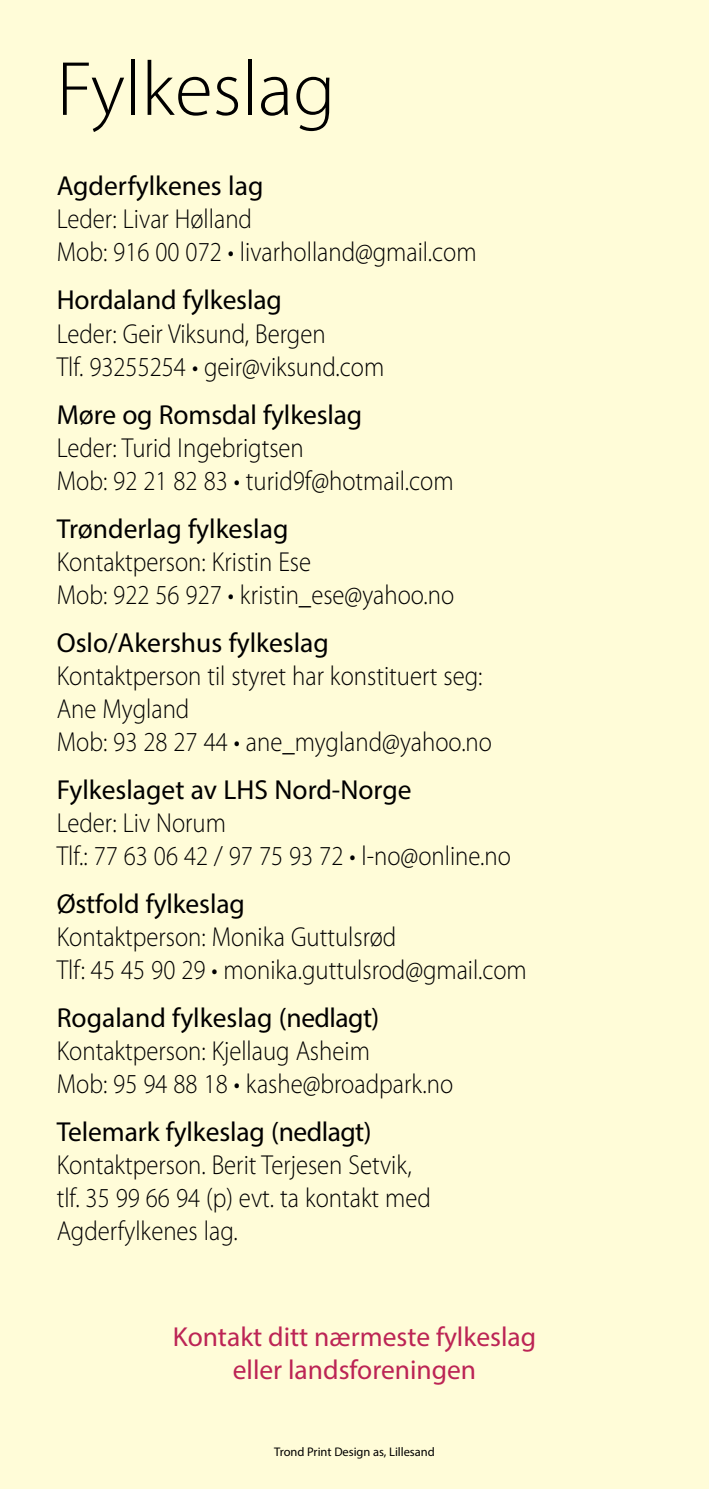
<style>
.page{position:relative;width:709px;height:1489px;background:#fff}
.page>*{position:absolute;margin:0;border:0;box-sizing:border-box;transform-origin:0 0}
.t1{font:300 77.5px "Myriad Pro";color:#000}
.t2{font:300 27.5px/33px "Myriad Pro";color:#000;scale:.9 1}
.t3{font:27.5px "Myriad Pro";letter-spacing:-.005em;color:#000}
.t4{font:27.5px/33px "Myriad Pro";color:#bc2455;text-align:center}
.t5{font:12.5px "Myriad Pro";letter-spacing:-.005em;color:#000}
</style>
<div class="page">
<div style="left:0;top:0;width:709px;height:1488px;background:#fffcd8"></div>
<h1 class="t1" style="left:57px;top:42px;width:280px">Fylkeslag</h1>
<p class="t3" style="left:57px;top:169px;width:208px">Agderfylkenes lag</p>
<p class="t2" style="left:57px;top:202px;width:468px">Leder: Livar Hølland<br>Mob: 916 00 072 • livarholland@gmail.com</p>
<p class="t3" style="left:57px;top:283px;width:227px">Hordaland fylkeslag</p>
<p class="t2" style="left:57px;top:316px;width:365px">Leder: Geir Viksund, Bergen<br>Tlf. 93255254 • geir@viksund.com</p>
<p class="t3" style="left:57px;top:397px;width:307px">Møre og Romsdal fylkeslag</p>
<p class="t2" style="left:57px;top:430px;width:442px">Leder: Turid Ingebrigtsen<br>Mob: 92 21 82 83 • turid9f@hotmail.com</p>
<p class="t3" style="left:57px;top:511px;width:233px">Trønderlag fylkeslag</p>
<p class="t2" style="left:57px;top:544px;width:443px">Kontaktperson: Kristin Ese<br>Mob: 922 56 927 • kristin_ese@yahoo.no</p>
<p class="t3" style="left:57px;top:625px;width:274px">Oslo/Akershus fylkeslag</p>
<p class="t2" style="left:57px;top:658px;width:485px">Kontaktperson til styret har konstituert seg:<br>Ane Mygland<br>Mob: 93 28 27 44 • ane_mygland@yahoo.no</p>
<p class="t3" style="left:57px;top:772px;width:356px">Fylkeslaget av LHS Nord-Norge</p>
<p class="t2" style="left:57px;top:805px;width:506px">Leder: Liv Norum<br>Tlf.: 77 63 06 42 / 97 75 93 72 • l-no@online.no</p>
<p class="t3" style="left:57px;top:886px;width:190px">Østfold fylkeslag</p>
<p class="t2" style="left:57px;top:919px;width:524px">Kontaktperson: Monika Guttulsrød<br>Tlf: 45 45 90 29 • monika.guttulsrod@gmail.com</p>
<p class="t3" style="left:57px;top:1000px;width:324px">Rogaland fylkeslag (nedlagt)</p>
<p class="t2" style="left:57px;top:1033px;width:442px">Kontaktperson: Kjellaug Asheim<br>Mob: 95 94 88 18 • kashe@broadpark.no</p>
<p class="t3" style="left:57px;top:1114px;width:316px">Telemark fylkeslag (nedlagt)</p>
<p class="t2" style="left:57px;top:1147px;width:417px">Kontaktperson. Berit Terjesen Setvik, tlf. 35 99 66 94 (p) evt. ta kontakt med<br>Agderfylkenes lag.</p>
<p class="t4" style="left:173px;top:1319px;width:365px">Kontakt ditt nærmeste fylkeslag eller landsforeningen</p>
<p class="t5" style="left:274px;top:1443px;width:162px">Trond Print Design as, Lillesand</p>
</div>
